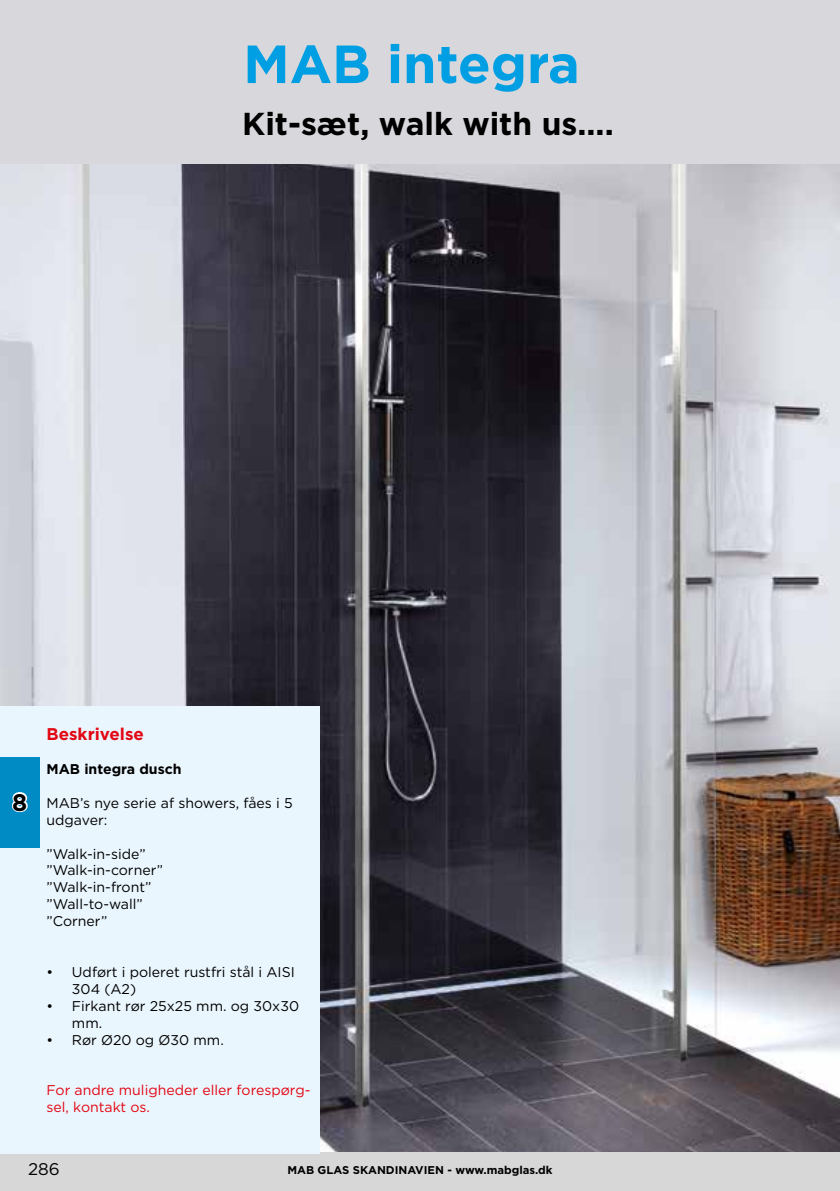
<style>
.page{position:relative;width:840px;height:1191px;background:#fff}
.page>*{position:absolute;margin:0;border:0;box-sizing:border-box;transform-origin:0 0}
.t1{font:700 53.6px "Gotham";color:#009fe3}
.t2{font:700 31.8px "Gotham";color:#000}
.t3{font:700 24px "Gotham";color:#000}
.t4{font:700 17px "Gotham";color:#e30613}
.t5{font:17px "Gotham";color:#000}
.t6{font:14px/17px "Gotham";color:#000}
.t7{font:14px/17px "Gotham";color:#e30613}
.t8{font:700 14px "Gotham";color:#000}
.t9{font:700 11.2px "Gotham";color:#000}
</style>
<div class="page">
<div style="left:0;top:1151px;width:839px;height:40px;background:#d7d7d7"></div>
<img style="left:0;top:163px;width:839px;height:988px">
<div style="left:0;top:0;width:839px;height:163px;background:#d8d7db"></div>
<div style="left:0;top:706px;width:319px;height:447px;background:#eaf6fe"></div>
<div style="left:0;top:757px;width:40px;height:90px;background:#008bc5"></div>
<svg style="left:11px;top:792px;width:17px;height:21px"></svg>
<h1 class="t1" style="left:243px;top:29px;width:338px">MAB integra</h1>
<h2 class="t2" style="left:242px;top:103px;width:373px">Kit-sæt, walk with us....</h2>
<h3 class="t3" style="left:12px;top:786px;width:17px">8</h3>
<p class="t4" style="left:46px;top:723px;width:99px">Beskrivelse</p>
<p class="t8" style="left:46px;top:759px;width:136px">MAB integra dusch</p>
<p class="t6" style="left:46px;top:794px;width:248px">MAB’s nye serie af showers, fåes i 5 udgaver:</p>
<p class="t6" style="left:46px;top:844px;width:118px">”Walk-in-side” ”Walk-in-corner” ”Walk-in-front” ”Wall-to-wall” ”Corner”</p>
<p class="t6" style="left:72px;top:963px;width:224px;text-indent:-25px">• Udført i poleret rustfri stål i AISI<br>304 (A2)</p>
<p class="t6" style="left:72px;top:997px;width:228px;text-indent:-25px">• Firkant rør 25x25 mm. og 30x30 mm.</p>
<p class="t6" style="left:46px;top:1030px;width:179px">• Rør Ø20 og Ø30 mm.</p>
<p class="t7" style="left:46px;top:1081px;width:265px">For andre muligheder eller forespørg&shy;sel, kontakt os.</p>
<p class="t5" style="left:28px;top:1158px;width:33px">286</p>
<p class="t9" style="left:287px;top:1162px;width:266px">MAB GLAS SKANDINAVIEN - www.mabglas.dk</p>
</div>
